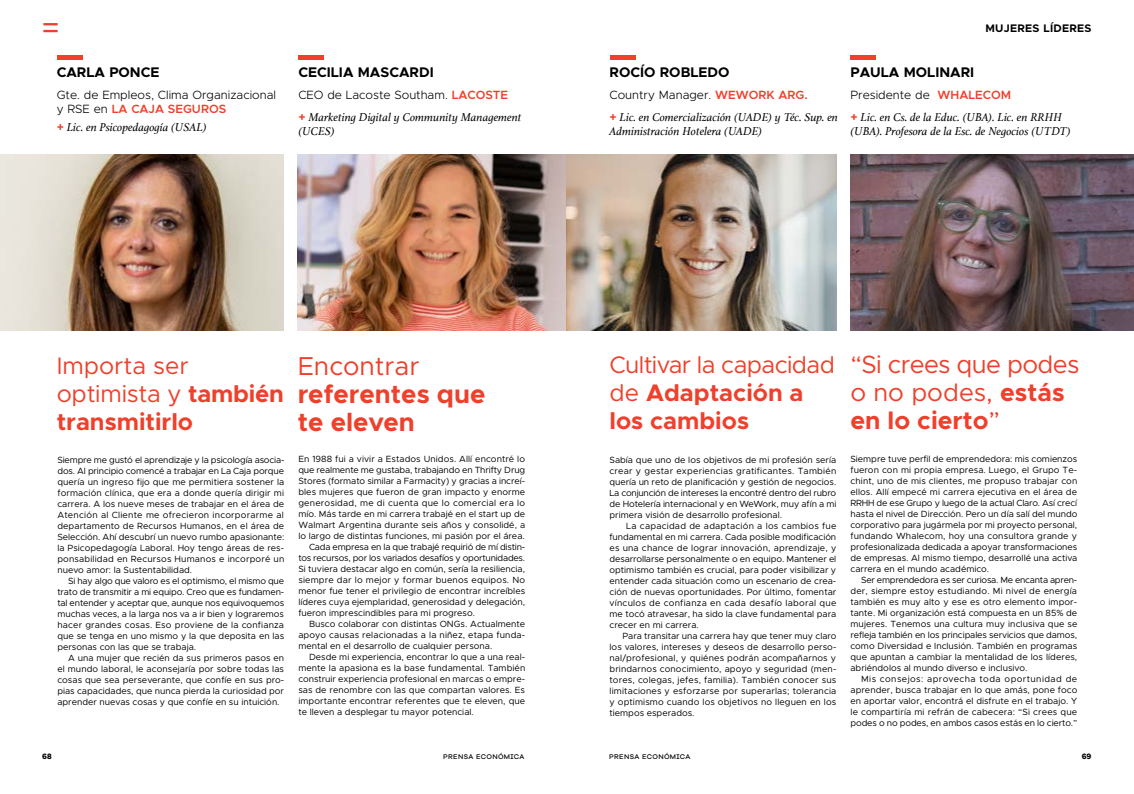
<style>
.page{position:relative;width:1134px;height:794px;background:#fff}
.page>*{position:absolute;margin:0;border:0;box-sizing:border-box;transform-origin:0 0}
.t1{font:31px "Metropolis";color:#ef402b}
.t2{font:700 26px/28px "Metropolis";color:#ef402b}
.t3{font:26px "Metropolis";color:#ef402b}
.t4{font:25px/28px "Metropolis";letter-spacing:-.025em;color:#ef402b}
.t5{font:24px/28px "Metropolis";letter-spacing:-.015em;color:#ef402b}
.t6{font:700 14px "Metropolis";color:#000}
.t7{font:italic 12px/14px "Athelas";color:#000}
.t8{font:300 12px/14px "Metropolis";color:#000}
.t9{font:700 11px "Metropolis";letter-spacing:.025em;color:#000}
.t10{font:9px/11px "Metropolis";color:#000;text-align:justify}
.t11{font:9px "Metropolis";letter-spacing:-.025em;color:#000}
.t12{font:9px "Metropolis";letter-spacing:-.02em;color:#000}
.t13{font:9px "Metropolis";letter-spacing:.02em;color:#000}
.t14{font:700 8px "Galano Grotesque Alt";color:#000}
.t15{font:500 7px "Galano Grotesque Alt";letter-spacing:.05em;color:#000}
.s1{font-weight:600;color:#ef402b}
.s2{font-family:"Metropolis";font-weight:700;font-style:normal;color:#ef402b}
.s3{font-weight:700}
</style>
<div class="page">
<img style="left:0;top:154px;width:283px;height:176px">
<img style="left:298px;top:154px;width:269px;height:176px">
<hr style="left:57px;top:55px;width:26px;height:4px;background:#ef402b">
<hr style="left:298px;top:55px;width:26px;height:4px;background:#ef402b">
<img style="left:567px;top:154px;width:269px;height:176px">
<img style="left:850px;top:154px;width:284px;height:176px">
<hr style="left:850px;top:55px;width:26px;height:4px;background:#ef402b">
<hr style="left:609px;top:55px;width:26px;height:4px;background:#ef402b">
<h1 class="t1" style="left:42px;top:8px;width:20px">=</h1>
<p class="t9" style="left:985px;top:21px;width:108px">MUJERES LÍDERES</p>
<h3 class="t6" style="left:57px;top:63px;width:104px">CARLA PONCE</h3>
<h3 class="t8" style="left:57px;top:88px;width:221px">Gte. de Empleos, Clima Organizacional y RSE en <span class="s1">LA CAJA SEGUROS</span></h3>
<h3 class="t7" style="left:57px;top:120px;width:152px"><span class="s2">+</span> Lic. en Psicopedagogía (USAL)</h3>
<h3 class="t6" style="left:298px;top:63px;width:137px">CECILIA MASCARDI</h3>
<h3 class="t8" style="left:298px;top:88px;width:211px">CEO de Lacoste Southam. <span class="s1">LACOSTE</span></h3>
<h3 class="t7" style="left:298px;top:110px;width:225px"><span class="s2">+</span> Marketing Digital y Community Management (UCES)</h3>
<h3 class="t6" style="left:609px;top:63px;width:122px">ROCÍO ROBLEDO</h3>
<h3 class="t8" style="left:609px;top:88px;width:200px">Country Manager. <span class="s1">WEWORK ARG.</span></h3>
<h3 class="t7" style="left:609px;top:110px;width:230px"><span class="s2">+</span> Lic. en Comercialización (UADE) y Téc. Sup. en<br>Administración Hotelera (UADE)</h3>
<h3 class="t6" style="left:850px;top:63px;width:125px">PAULA MOLINARI</h3>
<h3 class="t8" style="left:850px;top:88px;width:162px">Presidente de <span class="s1">WHALECOM</span></h3>
<h3 class="t7" style="left:850px;top:110px;width:222px"><span class="s2">+</span> Lic. en Cs. de la Educ. (UBA). Lic. en RRHH (UBA). Profesora de la Esc. de Negocios (UTDT)</h3>
<h3 class="t5" style="left:57px;top:352px;width:229px">Importa ser optimista y <span class="s3">también transmitirlo</span></h3>
<h2 class="t3" style="left:298px;top:350px;width:123px">Encontrar</h2>
<h2 class="t2" style="left:298px;top:380px;width:189px">referentes que te eleven</h2>
<p class="t10" style="left:57px;top:454px;width:228px">Siempre me gustó el aprendizaje y la psicología asocia&shy;dos. Al principio comencé a trabajar en La Caja porque quería un ingreso fijo que me permitiera sostener la formación clínica, que era a donde quería dirigir mi carrera. A los nueve meses de trabajar en el área de Atención al Cliente me ofrecieron incorporarme al departamento de Recursos Humanos, en el área de Selección. Ahí descubrí un nuevo rumbo apasionante: la Psicopedagogía Laboral. Hoy tengo áreas de res&shy;ponsabilidad en Recursos Humanos e incorporé un nuevo amor: la Sustentabilidad.</p>
<p class="t10" style="left:57px;top:575px;width:228px;text-indent:11px">Si hay algo que valoro es el optimismo, el mismo que trato de transmitir a mi equipo. Creo que es fundamen&shy;tal entender y aceptar que, aunque nos equivoquemos muchas veces, a la larga nos va a ir bien y lograremos hacer grandes cosas. Eso proviene de la confianza que se tenga en uno mismo y la que deposita en las personas con las que se trabaja.</p>
<p class="t10" style="left:57px;top:652px;width:228px;text-indent:11px">A una mujer que recién da sus primeros pasos en el mundo laboral, le aconsejaría por sobre todas las cosas que sea perseverante, que confíe en sus pro&shy;pias capacidades, que nunca pierda la curiosidad por aprender nuevas cosas y que confíe en su intuición.</p>
<p class="t10" style="left:298px;top:453px;width:228px">En 1988 fui a vivir a Estados Unidos. Allí encontré lo</p>
<p class="t10" style="left:298px;top:464px;width:228px">que realmente me gustaba, trabajando en Thrifty Drug</p>
<p class="t10" style="left:298px;top:475px;width:228px">Stores (formato similar a Farmacity) y gracias a increí-</p>
<p class="t10" style="left:298px;top:486px;width:228px">bles mujeres que fueron de gran impacto y enorme</p>
<p class="t13" style="left:298px;top:497px;width:228px">generosidad, me di cuenta que lo comercial era lo</p>
<p class="t10" style="left:298px;top:508px;width:228px">mío. Más tarde en mi carrera trabajé en el start up de</p>
<p class="t10" style="left:298px;top:519px;width:228px">Walmart Argentina durante seis años y consolidé, a</p>
<p class="t10" style="left:298px;top:530px;width:228px">lo largo de distintas funciones, mi pasión por el área.</p>
<p class="t12" style="left:309px;top:541px;width:218px">Cada empresa en la que trabajé requirió de mí distin-</p>
<p class="t11" style="left:298px;top:552px;width:228px">tos recursos, por los variados desafíos y oportunidades.</p>
<p class="t10" style="left:298px;top:563px;width:228px">Si tuviera destacar algo en común, sería la resiliencia,</p>
<p class="t10" style="left:298px;top:574px;width:228px">siempre dar lo mejor y formar buenos equipos. No</p>
<p class="t10" style="left:298px;top:585px;width:228px">menor fue tener el privilegio de encontrar increíbles</p>
<p class="t10" style="left:298px;top:596px;width:228px">líderes cuya ejemplaridad, generosidad y delegación,</p>
<p class="t10" style="left:298px;top:607px;width:178px">fueron imprescindibles para mi progreso.</p>
<p class="t10" style="left:309px;top:618px;width:218px">Busco colaborar con distintas ONGs. Actualmente</p>
<p class="t10" style="left:298px;top:629px;width:228px">apoyo causas relacionadas a la niñez, etapa funda-</p>
<p class="t10" style="left:298px;top:640px;width:195px">mental en el desarrollo de cualquier persona.</p>
<p class="t10" style="left:309px;top:651px;width:218px">Desde mi experiencia, encontrar lo que a una real-</p>
<p class="t10" style="left:298px;top:662px;width:228px">mente la apasiona es la base fundamental. También</p>
<p class="t10" style="left:298px;top:673px;width:228px">construir experiencia profesional en marcas o empre-</p>
<p class="t10" style="left:298px;top:684px;width:228px">sas de renombre con las que compartan valores. Es</p>
<p class="t10" style="left:298px;top:695px;width:228px">importante encontrar referentes que te eleven, que</p>
<p class="t10" style="left:298px;top:706px;width:177px">te lleven a desplegar tu mayor potencial.</p>
<h3 class="t5" style="left:609px;top:351px;width:227px">Cultivar la capacidad de <span class="s3">Adaptación a los cambios</span></h3>
<h3 class="t4" style="left:850px;top:351px;width:230px">“Si crees que podes o no podes, <span class="s3">estás en lo cierto</span>”</h3>
<p class="t10" style="left:609px;top:454px;width:228px">Sabía que uno de los objetivos de mi profesión sería crear y gestar experiencias gratificantes. También quería un reto de planificación y gestión de negocios.<br>La conjunción de intereses la encontré dentro del rubro de Hotelería internacional y en WeWork, muy afín a mi primera visión de desarrollo profesional.</p>
<p class="t10" style="left:609px;top:520px;width:228px;text-indent:17px">La capacidad de adaptación a los cambios fue fundamental en mi carrera. Cada posible modificación es una chance de lograr innovación, aprendizaje, y desarrollarse personalmente o en equipo. Mantener el optimismo también es crucial, para poder visibilizar y entender cada situación como un escenario de crea&shy;ción de nuevas oportunidades. Por último, fomentar vínculos de confianza en cada desafío laboral que me tocó atravesar, ha sido la clave fundamental para crecer en mi carrera.</p>
<p class="t10" style="left:609px;top:630px;width:228px;text-indent:13px">Para transitar una carrera hay que tener muy claro los valores, intereses y deseos de desarrollo perso&shy;nal/profesional, y quiénes podrán acompañarnos y brindarnos conocimiento, apoyo y seguridad (men&shy;tores, colegas, jefes, familia). También conocer sus limitaciones y esforzarse por superarlas; tolerancia y optimismo cuando los objetivos no lleguen en los tiempos esperados.</p>
<p class="t10" style="left:850px;top:453px;width:228px">Siempre tuve perfil de emprendedora: mis comienzos fueron con mi propia empresa. Luego, el Grupo Te&shy;chint, uno de mis clientes, me propuso trabajar con ellos. Allí empecé mi carrera ejecutiva en el área de RRHH de ese Grupo y luego de la actual Claro. Así crecí hasta el nivel de Dirección. Pero un día salí del mundo corporativo para jugármela por mi proyecto personal, fundando Whalecom, hoy una consultora grande y profesionalizada dedicada a apoyar transformaciones de empresas. Al mismo tiempo, desarrollé una activa carrera en el mundo académico.</p>
<p class="t10" style="left:850px;top:574px;width:228px;text-indent:11px">Ser emprendedora es ser curiosa. Me encanta apren&shy;der, siempre estoy estudiando. Mi nivel de energía también es muy alto y ese es otro elemento impor&shy;tante. Mi organización está compuesta en un 85% de mujeres. Tenemos una cultura muy inclusiva que se refleja también en los principales servicios que damos, como Diversidad e Inclusión. También en programas que apuntan a cambiar la mentalidad de los líderes, abriéndolos al mundo diverso e inclusivo.</p>
<p class="t10" style="left:850px;top:673px;width:228px;text-indent:11px">Mis consejos: aprovecha toda oportunidad de aprender, busca trabajar en lo que amás, pone foco en aportar valor, encontrá el disfrute en el trabajo. Y le compartiría mi refrán de cabecera: “Si crees que podes o no podes, en ambos casos estás en lo cierto.”</p>
<p class="t14" style="left:42px;top:751px;width:11px">68</p>
<p class="t15" style="left:443px;top:752px;width:83px">PRENSA ECONÓMICA</p>
<p class="t15" style="left:609px;top:752px;width:83px">PRENSA ECONÓMICA</p>
<p class="t14" style="left:1082px;top:751px;width:11px">69</p>
</div>
